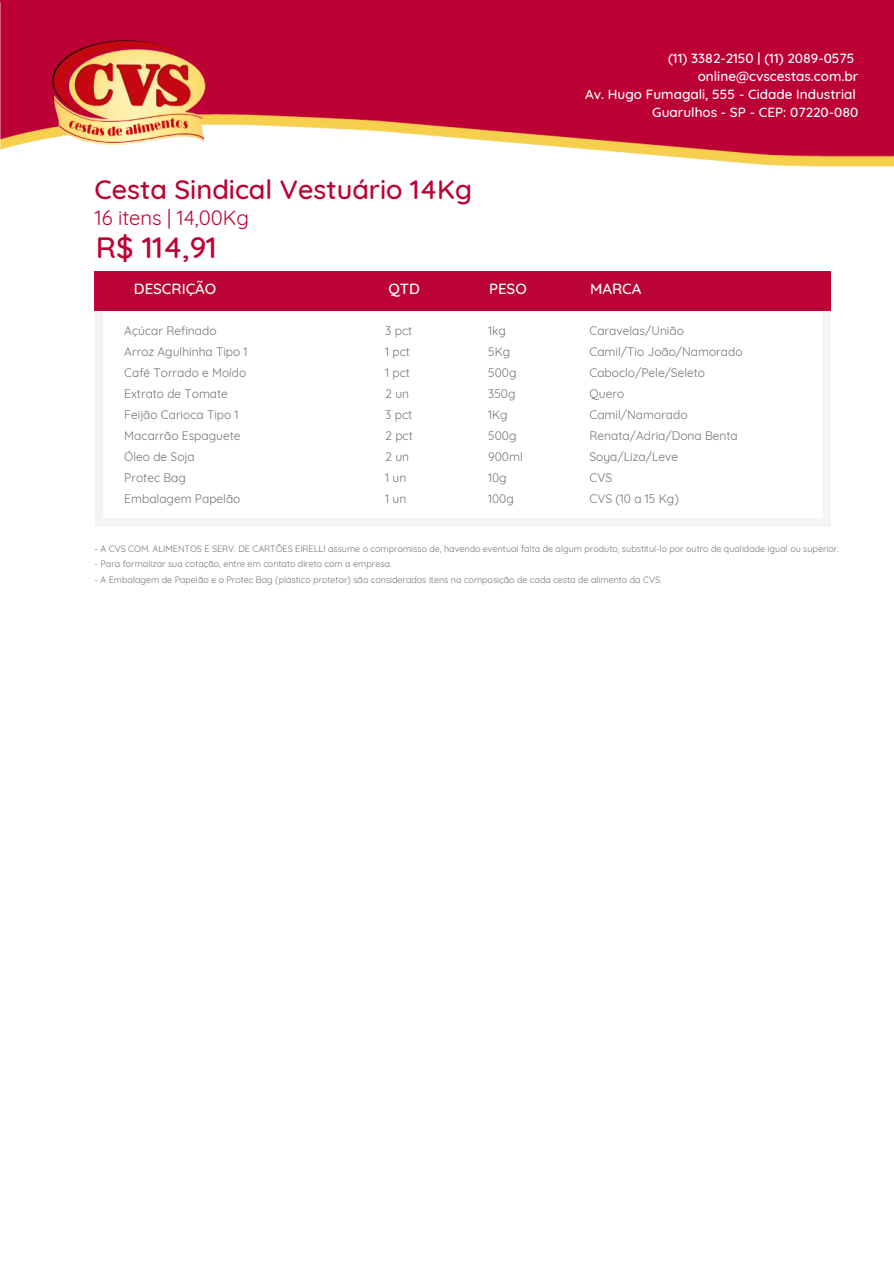
<style>
.page{position:relative;width:894px;height:1264px;background:#fff}
.page>*{position:absolute;margin:0;border:0;box-sizing:border-box;transform-origin:0 0}
.t1{font:500 30px "Quicksand";color:#bc0335}
.t2{font:500 27px "Quicksand";color:#bc0335}
.t3{font:20.25px "Quicksand";color:#bc0335}
.t4{font:500 15px "Quicksand";color:#fff}
.t5{font:500 13.5px "Quicksand";color:#fff}
.t6{font:12px "Quicksand";color:#737373}
.t7{font:9px "Quicksand";color:#737373}
</style>
<div class="page">
<svg style="left:95px;top:310px;width:735px;height:216px"></svg>
<div style="left:95px;top:271px;width:735px;height:39px;background:#bc0335"></div>
<img style="left:0;top:0;width:893px;height:167px">
<p class="t2" style="left:95px;top:172px;width:379px">Cesta Sindical Vestuário 14Kg</p>
<p class="t1" style="left:96px;top:228px;width:122px">R$ 114,91</p>
<p class="t3" style="left:95px;top:204px;width:156px">16 itens | 14,00Kg</p>
<p class="t5" style="left:667px;top:50px;width:188px">(11) 3382-2150 | (11) 2089-0575</p>
<p class="t5" style="left:697px;top:68px;width:162px">online@cvscestas.com.br</p>
<p class="t5" style="left:585px;top:86px;width:272px">Av. Hugo Fumagali, 555 - Cidade Industrial</p>
<p class="t5" style="left:652px;top:104px;width:207px">Guarulhos - SP - CEP: 07220-080</p>
<p class="t4" style="left:134px;top:279px;width:84px">DESCRIÇÃO</p>
<p class="t4" style="left:388px;top:279px;width:33px">QTD</p>
<p class="t4" style="left:489px;top:279px;width:39px">PESO</p>
<p class="t4" style="left:590px;top:279px;width:53px">MARCA</p>
<p class="t6" style="left:124px;top:323px;width:94px">Açúcar Refinado</p>
<p class="t6" style="left:124px;top:344px;width:125px">Arroz Agulhinha Tipo 1</p>
<p class="t6" style="left:124px;top:365px;width:123px">Café Torrado e Moído</p>
<p class="t6" style="left:124px;top:386px;width:105px">Extrato de Tomate</p>
<p class="t6" style="left:124px;top:407px;width:116px">Feijão Carioca Tipo 1</p>
<p class="t6" style="left:124px;top:428px;width:118px">Macarrão Espaguete</p>
<p class="t6" style="left:124px;top:449px;width:72px">Óleo de Soja</p>
<p class="t6" style="left:124px;top:470px;width:63px">Protec Bag</p>
<p class="t6" style="left:124px;top:491px;width:118px">Embalagem Papelão</p>
<p class="t6" style="left:589px;top:323px;width:96px">Caravelas/União</p>
<p class="t6" style="left:589px;top:344px;width:154px">Camil/Tio João/Namorado</p>
<p class="t6" style="left:589px;top:365px;width:117px">Caboclo/Pele/Seleto</p>
<p class="t6" style="left:589px;top:386px;width:36px">Quero</p>
<p class="t6" style="left:589px;top:407px;width:99px">Camil/Namorado</p>
<p class="t6" style="left:589px;top:428px;width:150px">Renata/Adria/Dona Benta</p>
<p class="t6" style="left:589px;top:449px;width:90px">Soya/Liza/Leve</p>
<p class="t6" style="left:589px;top:470px;width:24px">CVS</p>
<p class="t6" style="left:589px;top:491px;width:91px">CVS (10 a 15 Kg)</p>
<p class="t7" style="left:95px;top:542px;width:745px">- A CVS COM. ALIMENTOS E SERV. DE CARTÕES EIRELLI assume o compromisso de, havendo eventual falta de algum produto, substituí-lo por outro de qualidade igual ou superior.</p>
<p class="t7" style="left:95px;top:558px;width:298px">- Para formalizar sua cotação, entre em contato direto com a empresa.</p>
<p class="t7" style="left:95px;top:574px;width:568px">- A Embalagem de Papelão e o Protec Bag (plástico protetor) são considerados itens na composição de cada cesta de alimento da CVS.</p>
<p class="t6" style="left:488px;top:323px;width:19px">1kg</p>
<p class="t6" style="left:488px;top:344px;width:24px">5Kg</p>
<p class="t6" style="left:488px;top:365px;width:30px">500g</p>
<p class="t6" style="left:488px;top:386px;width:29px">350g</p>
<p class="t6" style="left:488px;top:407px;width:21px">1Kg</p>
<p class="t6" style="left:488px;top:428px;width:30px">500g</p>
<p class="t6" style="left:488px;top:449px;width:36px">900ml</p>
<p class="t6" style="left:488px;top:470px;width:20px">10g</p>
<p class="t6" style="left:488px;top:491px;width:27px">100g</p>
<p class="t6" style="left:385px;top:323px;width:28px">3 pct</p>
<p class="t6" style="left:385px;top:344px;width:26px">1 pct</p>
<p class="t6" style="left:385px;top:365px;width:26px">1 pct</p>
<p class="t6" style="left:385px;top:386px;width:25px">2 un</p>
<p class="t6" style="left:385px;top:407px;width:28px">3 pct</p>
<p class="t6" style="left:385px;top:428px;width:29px">2 pct</p>
<p class="t6" style="left:385px;top:449px;width:25px">2 un</p>
<p class="t6" style="left:385px;top:470px;width:23px">1 un</p>
<p class="t6" style="left:385px;top:491px;width:23px">1 un</p>
</div>
